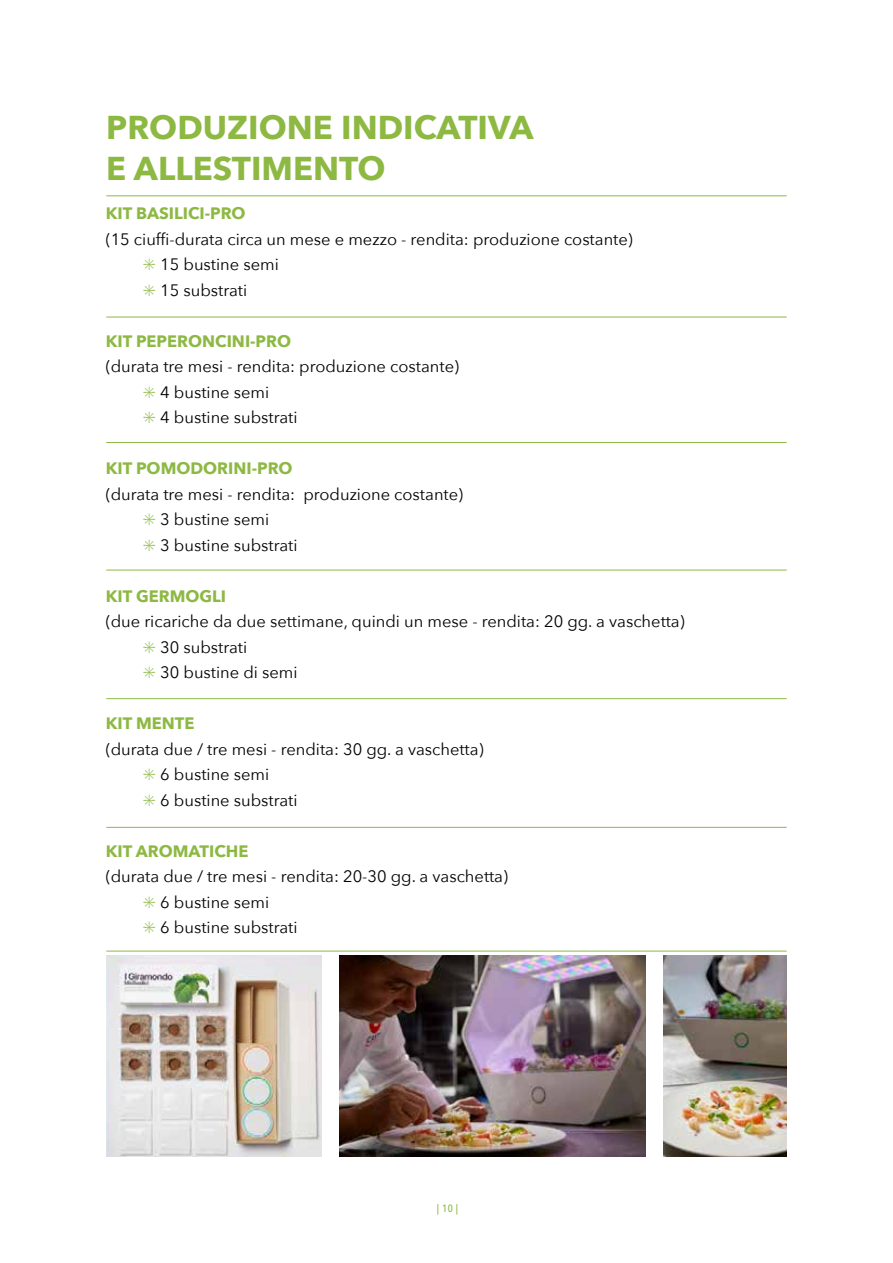
<style>
.page{position:relative;width:893px;height:1263px;background:#fff}
.page>*{position:absolute;margin:0;border:0;box-sizing:border-box;transform-origin:0 0}
.t1{font:700 33px/41.1px "Avenir Next";color:#8db943}
.t2{font:16.5px/25.5px "Avenir Next";color:#000}
.t3{font:700 16.5px "Avenir Next";color:#8db943}
.t4{font:500 10.5px "Avenir Next Condensed";color:#8db943}
</style>
<div class="page">
<hr style="left:106px;top:196px;width:681px;height:1px;background:#8db943">
<hr style="left:106px;top:317px;width:681px;height:1px;background:#8db943">
<hr style="left:106px;top:442px;width:681px;height:1px;background:#8db943">
<hr style="left:106px;top:570px;width:681px;height:1px;background:#8db943">
<hr style="left:106px;top:698px;width:681px;height:1px;background:#8db943">
<hr style="left:106px;top:827px;width:681px;height:1px;background:#8db943">
<hr style="left:106px;top:951px;width:681px;height:1px;background:#8db943">
<img style="left:106px;top:956px;width:215px;height:201px">
<img style="left:339px;top:956px;width:306px;height:201px">
<img style="left:663px;top:956px;width:124px;height:201px">
<h1 class="t1" style="left:106px;top:107px;width:429px">PRODUZIONE INDICATIVA<br>E ALLESTIMENTO</h1>
<p class="t3" style="left:106px;top:199px;width:141px">KIT BASILICI-PRO</p>
<p class="t2" style="left:160px;top:225px;width:474px;text-indent:-54px">(15 ciuffi-durata circa un mese e mezzo - rendita: produzione costante)<br>15 bustine semi<br>15 substrati</p>
<p class="t3" style="left:106px;top:327px;width:187px">KIT PEPERONCINI-PRO</p>
<p class="t2" style="left:160px;top:353px;width:300px;text-indent:-54px">(durata tre mesi - rendita: produzione costante)<br>4 bustine semi<br>4 bustine substrati</p>
<p class="t3" style="left:106px;top:454px;width:188px">KIT POMODORINI-PRO</p>
<p class="t2" style="left:160px;top:480px;width:304px;text-indent:-54px">(durata tre mesi - rendita: produzione costante)<br>3 bustine semi<br>3 bustine substrati</p>
<p class="t3" style="left:106px;top:581px;width:122px">KIT GERMOGLI</p>
<p class="t2" style="left:160px;top:608px;width:526px;text-indent:-54px">(due ricariche da due settimane, quindi un mese - rendita: 20 gg. a vaschetta)<br>30 substrati<br>30 bustine di semi</p>
<p class="t3" style="left:106px;top:709px;width:90px">KIT MENTE</p>
<p class="t2" style="left:160px;top:735px;width:325px;text-indent:-54px">(durata due / tre mesi - rendita: 30 gg. a vaschetta)<br>6 bustine semi<br>6 bustine substrati</p>
<p class="t3" style="left:106px;top:836px;width:144px">KIT AROMATICHE</p>
<p class="t2" style="left:160px;top:863px;width:349px;text-indent:-54px">(durata due / tre mesi - rendita: 20-30 gg. a vaschetta)<br>6 bustine semi<br>6 bustine substrati</p>
<p class="t4" style="left:437px;top:1202px;width:23px">| 10 |</p>
</div>
